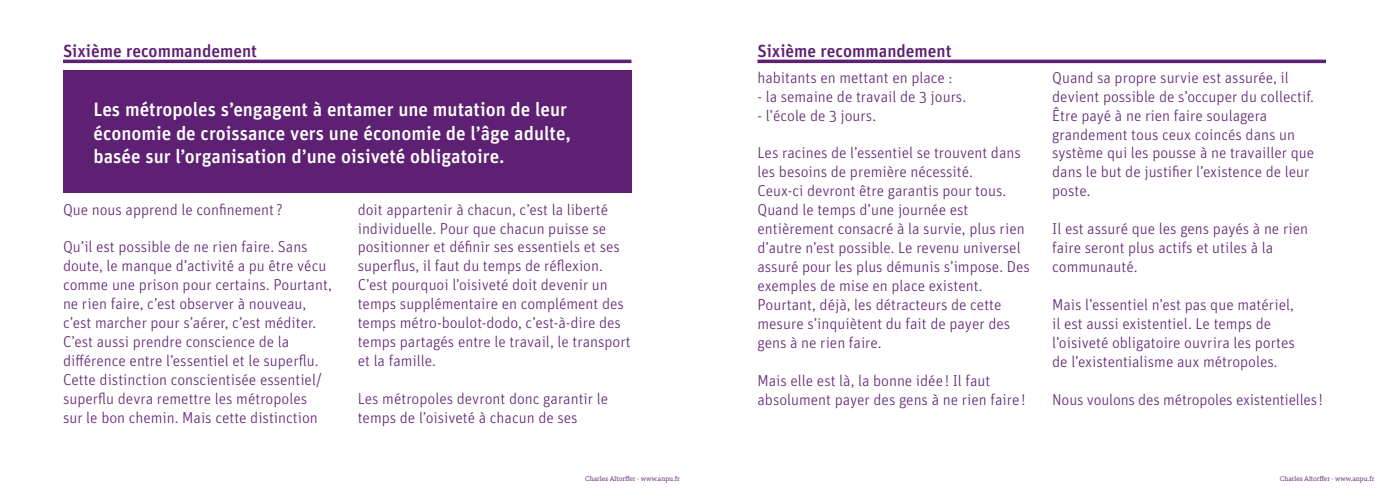
<style>
.page{position:relative;width:1389px;height:497px;background:#fff}
.page>*{position:absolute;margin:0;border:0;box-sizing:border-box;transform-origin:0 0}
.t1{font:500 19.25px/23.1px "Unit Pro";color:#fff}
.t2{font:500 17.5px "Unit Pro";color:#5e2072}
.t3{font:300 15.75px/18.9px "Unit Pro";color:#5e2072}
.t4{font:7px "Kievit Slab OT";color:#5e2072}
</style>
<div class="page">
<hr style="left:63px;top:60px;width:568px;height:3px;background:#5e2072">
<div style="left:63px;top:70px;width:568px;height:123px;background:#5e2072"></div>
<hr style="left:757px;top:60px;width:569px;height:3px;background:#5e2072">
<p class="t2" style="left:63px;top:39px;width:196px">Sixième recommandement</p>
<p class="t1" style="left:94px;top:98px;width:479px">Les métropoles s’engagent à entamer une mutation de leur économie de croissance vers une économie de l’âge adulte, basée sur l’organisation d’une oisiveté obligatoire.</p>
<p class="t3" style="left:63px;top:199px;width:221px">Que nous apprend le confinement ?</p>
<p class="t3" style="left:63px;top:237px;width:270px">Qu’il est possible de ne rien faire. Sans doute, le manque d’activité a pu être vécu comme une prison pour certains. Pourtant, ne rien faire, c’est observer à nouveau, c’est marcher pour s’aérer, c’est méditer.<br>C’est aussi prendre conscience de la</p>
<p class="t3" style="left:63px;top:351px;width:257px">différence entre l’essentiel et le superflu.</p>
<p class="t3" style="left:63px;top:370px;width:260px">Cette distinction conscientisée essentiel/ superflu devra remettre les métropoles sur le bon chemin. Mais cette distinction</p>
<p class="t3" style="left:358px;top:199px;width:275px">doit appartenir à chacun, c’est la liberté individuelle. Pour que chacun puisse se positionner et définir ses essentiels et ses superflus, il faut du temps de réflexion.<br>C’est pourquoi l’oisiveté doit devenir un temps supplémentaire en complément des temps métro-boulot-dodo, c’est-à-dire des temps partagés entre le travail, le transport et la famille.</p>
<p class="t3" style="left:358px;top:388px;width:252px">Les métropoles devront donc garantir le temps de l’oisiveté à chacun de ses</p>
<p class="t2" style="left:757px;top:39px;width:196px">Sixième recommandement</p>
<p class="t3" style="left:757px;top:68px;width:197px">habitants en mettant en place :</p>
<p class="t3" style="left:757px;top:87px;width:210px">- la semaine de travail de 3 jours.</p>
<p class="t3" style="left:757px;top:106px;width:120px">- l’école de 3 jours.</p>
<p class="t3" style="left:757px;top:143px;width:265px">Les racines de l’essentiel se trouvent dans les besoins de première nécessité.</p>
<p class="t3" style="left:757px;top:181px;width:250px">Ceux-ci devront être garantis pour tous.<br>Quand le temps d’une journée est</p>
<p class="t3" style="left:757px;top:219px;width:274px">entièrement consacré à la survie, plus rien d’autre n’est possible. Le revenu universel assuré pour les plus démunis s’impose. Des exemples de mise en place existent.</p>
<p class="t3" style="left:757px;top:295px;width:254px">Pourtant, déjà, les détracteurs de cette mesure s’inquiètent du fait de payer des gens à ne rien faire.</p>
<p class="t3" style="left:757px;top:370px;width:270px">Mais elle est là, la bonne idée ! Il faut absolument payer des gens à ne rien faire !</p>
<p class="t3" style="left:1052px;top:68px;width:263px">Quand sa propre survie est assurée, il devient possible de s’occuper du collectif.<br>Être payé à ne rien faire soulagera</p>
<p class="t3" style="left:1052px;top:124px;width:263px">grandement tous ceux coincés dans un système qui les pousse à ne travailler que dans le but de justifier l’existence de leur poste.</p>
<p class="t3" style="left:1052px;top:219px;width:257px">Il est assuré que les gens payés à ne rien faire seront plus actifs et utiles à la</p>
<p class="t3" style="left:1052px;top:257px;width:87px">communauté.</p>
<p class="t3" style="left:1052px;top:295px;width:243px">Mais l’essentiel n’est pas que matériel,</p>
<p class="t3" style="left:1052px;top:313px;width:221px">il est aussi existentiel. Le temps de</p>
<p class="t3" style="left:1052px;top:332px;width:244px">l’oisiveté obligatoire ouvrira les portes</p>
<p class="t3" style="left:1052px;top:351px;width:227px">de l’existentialisme aux métropoles.</p>
<p class="t3" style="left:1052px;top:389px;width:272px">Nous voulons des métropoles existentielles !</p>
<p class="t4" style="left:585px;top:474px;width:96px">Charles Altorffer - www.anpu.fr</p>
<p class="t4" style="left:1280px;top:474px;width:96px">Charles Altorffer - www.anpu.fr</p>
</div>
